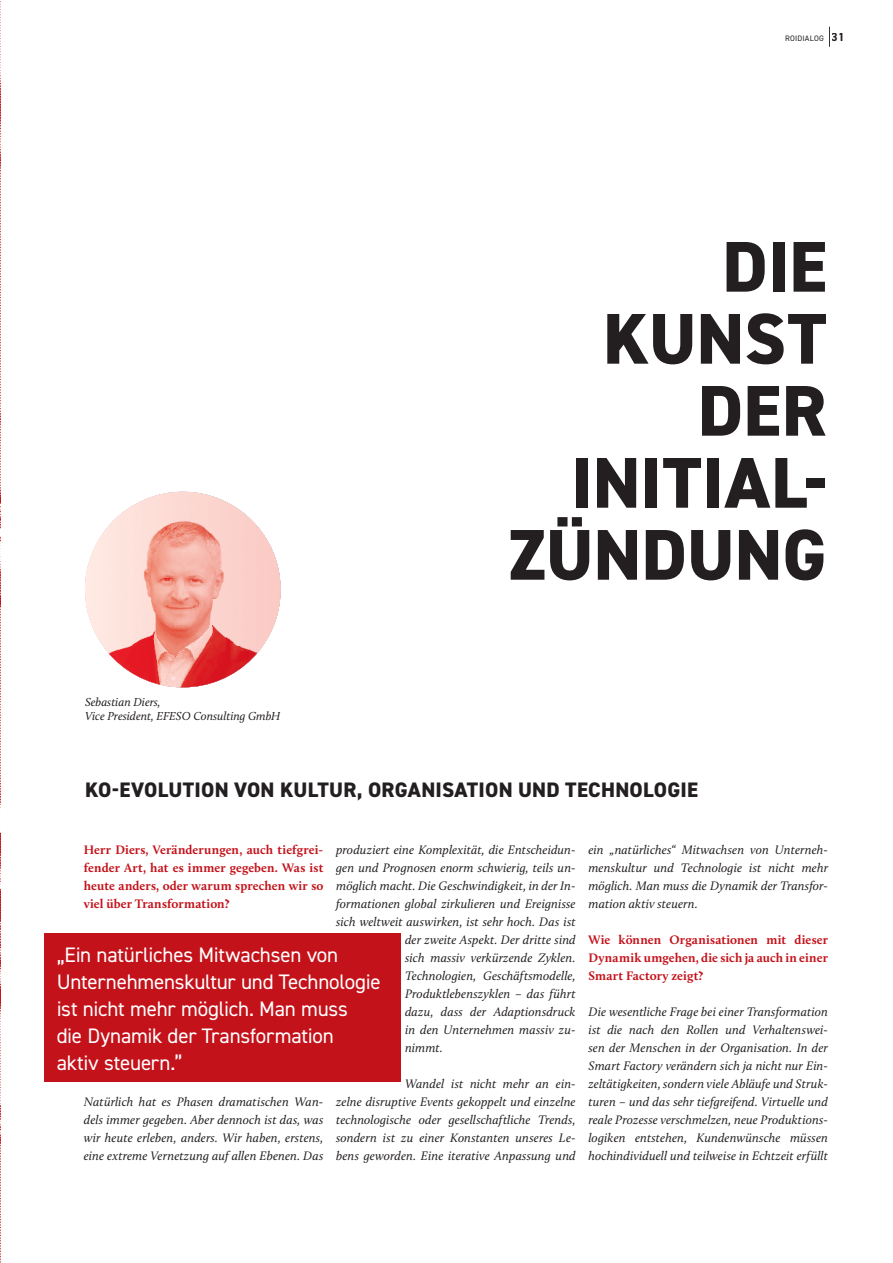
<style>
.page{position:relative;width:893px;height:1263px;background:#fff}
.page>*{position:absolute;margin:0;border:0;box-sizing:border-box;transform-origin:0 0}
.t1{font:800 72px/72px "DIN2014";color:#231f20;text-align:right}
.t2{font:21px/27px "DIN2014";letter-spacing:-.01em;color:#fff}
.t3{font:800 21px "DIN2014";letter-spacing:.01em;color:#231f20}
.t4{font:italic 12.75px/18px "Calluna";letter-spacing:.005em;color:#231f20;text-align:justify}
.t5{font:700 12.75px/18px "Calluna";letter-spacing:.005em;color:#c4121a;text-align:justify}
.t6{font:italic 12px/14.4px "Calluna";color:#231f20}
.t7{font:7.95px "DIN2014";letter-spacing:.035em;color:#231f20}
.s1{font-weight:700;font-size:12px}
</style>
<div class="page">
<img style="left:0;top:1px;width:1px;height:1262px">
<img style="left:85px;top:492px;width:196px;height:195px">
<svg style="left:85px;top:492px;width:196px;height:195px;background:#f5b2ab"></svg>
<svg style="left:829px;top:27px;width:1px;height:20px"></svg>
<div style="left:44px;top:933px;width:357px;height:149px;background:#c4121a"></div>
<p class="t7" style="left:785px;top:33px;width:61px">ROIDIALOG <span class="s1">31</span></p>
<p class="t6" style="left:85px;top:694px;width:197px">Sebastian Diers,<br>Vice President, EFESO Consulting GmbH</p>
<h1 class="t1" style="left:508px;top:231px;width:320px">DIE<br>KUNST<br>DER<br>INITIAL-<br>ZÜNDUNG</h1>
<h2 class="t3" style="left:85px;top:775px;width:614px">KO-EVOLUTION VON KULTUR, ORGANISATION UND TECHNOLOGIE</h2>
<p class="t5" style="left:84px;top:841px;width:241px">Herr Diers, Veränderungen, auch tiefgrei&shy;fender Art, hat es immer gegeben. Was ist heute anders, oder warum sprechen wir so viel über Transformation?</p>
<p class="t4" style="left:336px;top:841px;width:241px">produziert eine Komplexität, die Entscheidun-</p>
<p class="t4" style="left:336px;top:859px;width:241px">gen und Prognosen enorm schwierig, teils un-</p>
<p class="t4" style="left:336px;top:877px;width:241px">möglich macht. Die Geschwindigkeit, in der In-</p>
<p class="t4" style="left:336px;top:895px;width:241px">formationen global zirkulieren und Ereignisse</p>
<p class="t4" style="left:336px;top:913px;width:241px">sich weltweit auswirken, ist sehr hoch. Das ist</p>
<p class="t4" style="left:405px;top:931px;width:172px">der zweite Aspekt. Der dritte sind</p>
<p class="t4" style="left:405px;top:949px;width:172px">sich massiv verkürzende Zyklen.</p>
<p class="t4" style="left:405px;top:967px;width:172px">Technologien, Geschäftsmodelle,</p>
<p class="t4" style="left:405px;top:985px;width:172px">Produktlebenszyklen – das führt</p>
<p class="t4" style="left:405px;top:1003px;width:172px">dazu, dass der Adaptionsdruck</p>
<p class="t4" style="left:405px;top:1021px;width:172px">in den Unternehmen massiv zu-</p>
<p class="t4" style="left:405px;top:1039px;width:39px">nimmt.</p>
<p class="t4" style="left:336px;top:1075px;width:241px;text-indent:69px">Wandel ist nicht mehr an ein&shy;zelne disruptive Events gekoppelt und einzelne technologische oder gesellschaftliche Trends, sondern ist zu einer Konstanten unseres Le&shy;bens geworden. Eine iterative Anpassung und</p>
<h2 class="t2" style="left:57px;top:941px;width:326px">„Ein natürliches Mitwachsen von<br>Unternehmenskultur und Technologie ist nicht mehr möglich. Man muss<br>die Dynamik der Transformation aktiv steuern.”</h2>
<p class="t4" style="left:84px;top:1093px;width:241px">Natürlich hat es Phasen dramatischen Wan&shy;dels immer gegeben. Aber dennoch ist das, was wir heute erleben, anders. Wir haben, erstens, eine extreme Vernetzung auf allen Ebenen. Das</p>
<p class="t4" style="left:588px;top:841px;width:241px">ein „natürliches“ Mitwachsen von Unterneh&shy;menskultur und Technologie ist nicht mehr möglich. Man muss die Dynamik der Transfor&shy;mation aktiv steuern.</p>
<p class="t5" style="left:588px;top:931px;width:241px">Wie können Organisationen mit dieser Dynamik umgehen, die sich ja auch in einer Smart Factory zeigt?</p>
<p class="t4" style="left:588px;top:1003px;width:241px">Die wesentliche Frage bei einer Transformation ist die nach den Rollen und Verhaltenswei&shy;sen der Menschen in der Organisation. In der Smart Factory verändern sich ja nicht nur Ein&shy;zeltätigkeiten, sondern viele Abläufe und Struk&shy;turen – und das sehr tiefgreifend. Virtuelle und reale Prozesse verschmelzen, neue Produktions&shy;logiken entstehen, Kundenwünsche müssen hochindividuell und teilweise in Echtzeit erfüllt</p>
</div>
